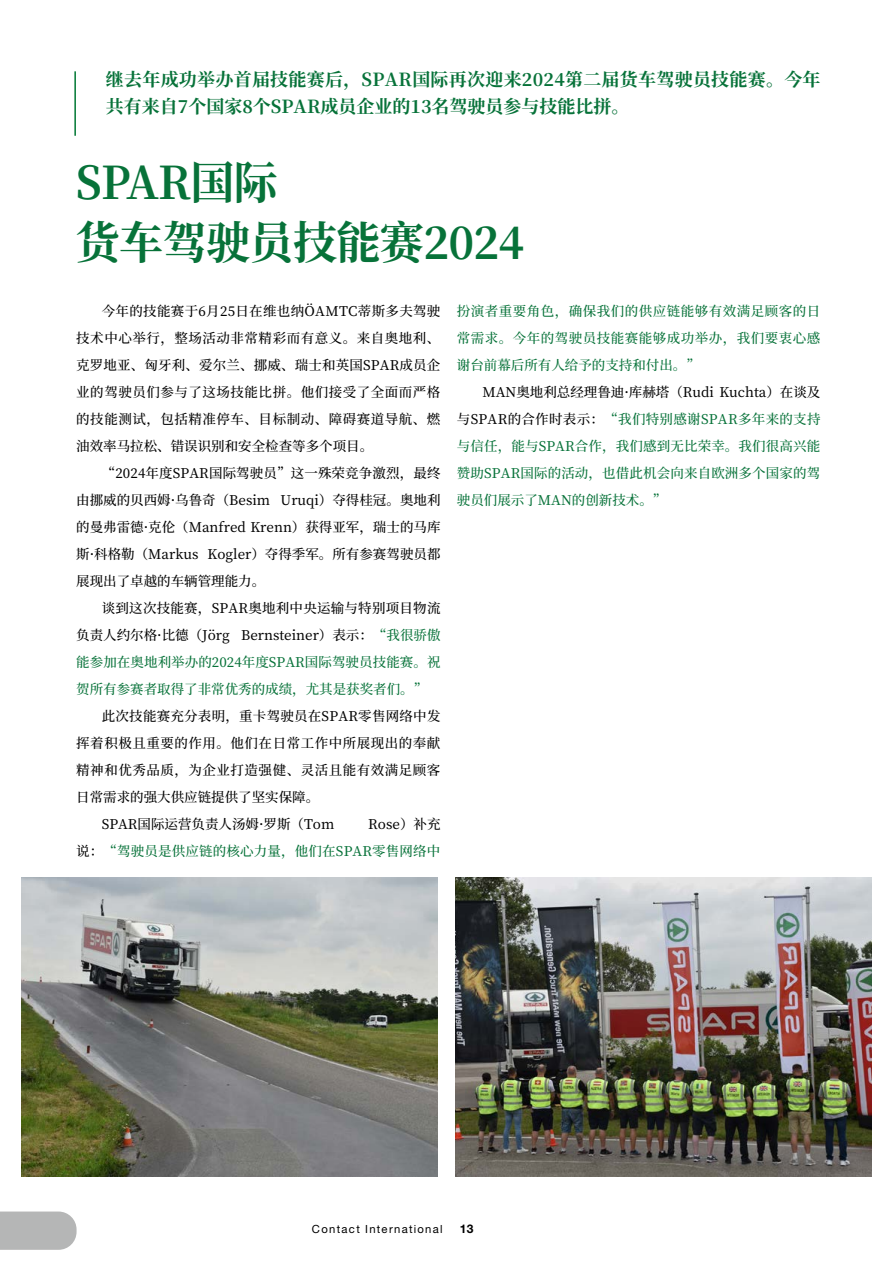
<style>
.page{position:relative;width:893px;height:1263px;background:#fff}
.page>*{position:absolute;margin:0;border:0;box-sizing:border-box;transform-origin:0 0}
.t1{font:700 45px/60px "Source Han Serif SC";letter-spacing:-.015em;color:#077239}
.t2{font:700 18px/27px "Source Han Serif SC";letter-spacing:.015em;color:#077239}
.t3{font:500 13.5px/27px "Source Han Serif SC";letter-spacing:.01em;color:#000;text-align:justify}
.t4{font:500 13.5px/27px "Source Han Serif SC";letter-spacing:.01em;color:#077239;text-align:justify}
.t5{font:500 13.5px "Source Han Serif SC";letter-spacing:.04em;color:#000}
.t6{font:700 12px "Helvetica Neue LT Std";color:#000}
.t7{font:11.25px "Helvetica Neue LT Std";letter-spacing:.115em;color:#000}
.s1{color:#000}
</style>
<div class="page">
<hr style="left:74px;top:71px;width:2px;height:65px;background:#007734">
<img style="left:21px;top:877px;width:417px;height:299px">
<img style="left:455px;top:877px;width:417px;height:299px">
<svg style="left:0;top:1211px;width:77px;height:39px;background:#babbbb"></svg>
<h2 class="t2" style="left:106px;top:66px;width:716px">继去年成功举办首届技能赛后，SPAR国际再次迎来2024第二届货车驾驶员技能赛。今年共有来自7个国家8个SPAR成员企业的13名驾驶员参与技能比拼。</h2>
<h1 class="t1" style="left:76px;top:153px;width:450px">SPAR国际<br>货车驾驶员技能赛2024</h1>
<p class="t3" style="left:76px;top:298px;width:366px;text-indent:26px">今年的技能赛于6月25日在维也纳ÖAMTC蒂斯多夫驾驶技术中心举行，整场活动非常精彩而有意义。来自奥地利、克罗地亚、匈牙利、爱尔兰、挪威、瑞士和英国SPAR成员企业的驾驶员们参与了这场技能比拼。他们接受了全面而严格的技能测试，包括精准停车、目标制动、障碍赛道导航、燃油效率马拉松、错误识别和安全检查等多个项目。</p>
<p class="t3" style="left:76px;top:460px;width:366px;text-indent:26px">“2024年度SPAR国际驾驶员”这一殊荣竞争激烈，最终由挪威的贝西姆·乌鲁奇（Besim Uruqi）夺得桂冠。奥地利的曼弗雷德·克伦（Manfred Krenn）获得亚军，瑞士的马库斯·科格勒（Markus Kogler）夺得季军。所有参赛驾驶员都展现出了卓越的车辆管理能力。</p>
<p class="t4" style="left:76px;top:595px;width:366px;text-indent:26px"><span class="s1">谈到这次技能赛，SPAR奥地利中央运输与特别项目物流负责人约尔格·比德（Jörg Bernsteiner）表示：</span>“我很骄傲能参加在奥地利举办的2024年度SPAR国际驾驶员技能赛。祝贺所有参赛者取得了非常优秀的成绩，尤其是获奖者们。”</p>
<p class="t3" style="left:102px;top:703px;width:340px">此次技能赛充分表明，重卡驾驶员在SPAR零售网络中发</p>
<p class="t5" style="left:76px;top:736px;width:366px">挥着积极且重要的作用。他们在日常工作中所展现出的奉献</p>
<p class="t5" style="left:76px;top:763px;width:366px">精神和优秀品质，为企业打造强健、灵活且能有效满足顾客</p>
<p class="t3" style="left:76px;top:784px;width:244px">日常需求的强大供应链提供了坚实保障。</p>
<p class="t3" style="left:102px;top:811px;width:234px">SPAR国际运营负责人汤姆·罗斯（Tom</p>
<p class="t4" style="left:457px;top:298px;width:365px">扮演者重要角色，确保我们的供应链能够有效满足顾客的日常需求。今年的驾驶员技能赛能够成功举办，我们要衷心感谢台前幕后所有人给予的支持和付出。”</p>
<p class="t4" style="left:457px;top:379px;width:365px;text-indent:26px"><span class="s1">MAN奥地利总经理鲁迪·库赫塔（Rudi Kuchta）在谈及与SPAR的合作时表示：</span>“我们特别感谢SPAR多年来的支持与信任，能与SPAR合作，我们感到无比荣幸。我们很高兴能赞助SPAR国际的活动，也借此机会向来自欧洲多个国家的驾驶员们展示了MAN的创新技术。”</p>
<p class="t4" style="left:76px;top:811px;width:366px;text-align:right"><span class="s1">Rose）补充<br>说：</span>“驾驶员是供应链的核心力量，他们在SPAR零售网络中</p>
<p class="t7" style="left:312px;top:1222px;width:132px">Contact International</p>
<p class="t6" style="left:460px;top:1221px;width:15px">13</p>
</div>
